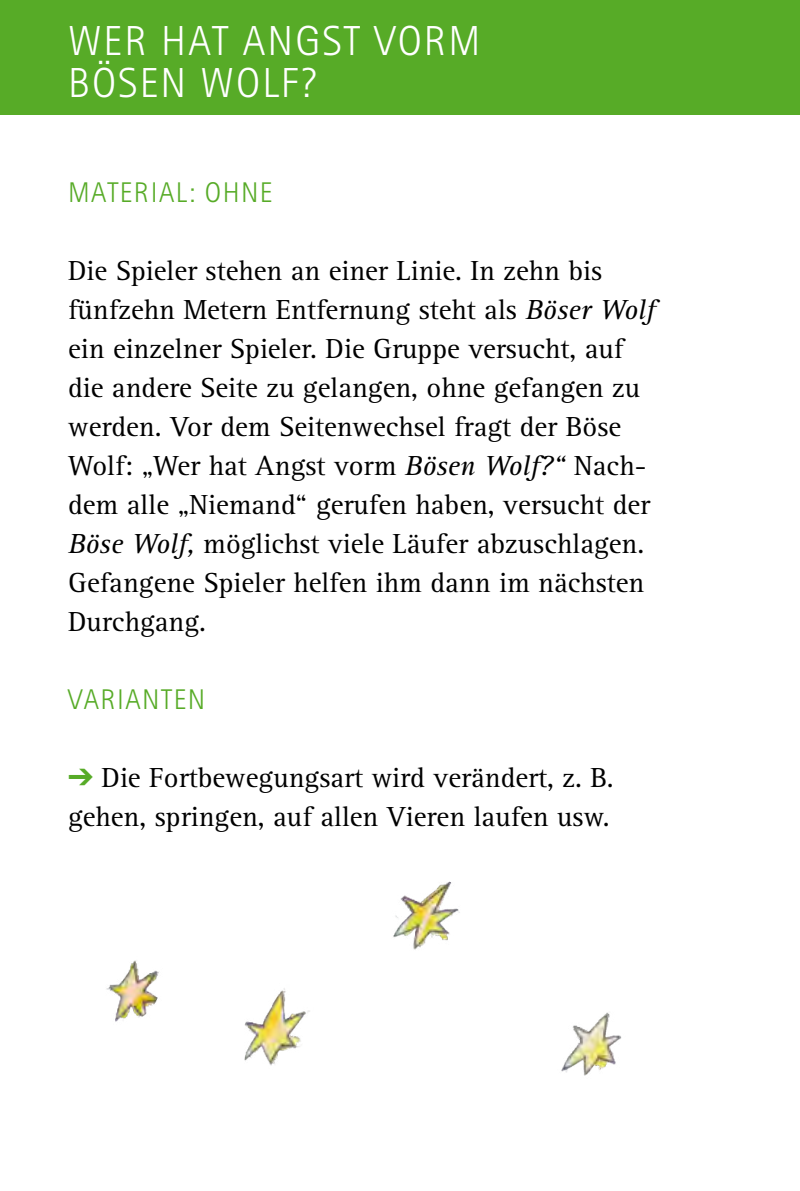
<style>
.page{position:relative;width:800px;height:1191px;background:#fff}
.page>*{position:absolute;margin:0;border:0;box-sizing:border-box;transform-origin:0 0}
.H1{font:300 42px/42px "Rotis Sans Serif Std";letter-spacing:.05em;color:#fff}
.Copy{font:28.5px/39px "Rotis Serif Std";color:#000}
.Pfeil_Anstrich_green{font:28.5px/39px "Rotis Serif Std";color:#000}
.H2_green{font:300 28.5px "Rotis Sans Serif Std";letter-spacing:.05em;color:#57ab27}
.s1{font-style:italic}
.s2{color:#57ab27}
</style>
<div class="page">
<div style="left:0;top:0;width:799px;height:115px;background:#57ab27"></div>
<img style="left:244px;top:988px;width:66px;height:78px">
<img style="left:561px;top:1012px;width:61px;height:64px">
<img style="left:106px;top:960px;width:53px;height:62px">
<img style="left:393px;top:881px;width:67px;height:69px">
<h2 class="H1" style="left:68px;top:20px;width:414px">WER HAT ANGST VORM<br>BÖSEN WOLF?</h2>
<h3 class="H2_green" style="left:68px;top:176px;width:206px">MATERIAL: OHNE</h3>
<p class="Copy" style="left:68px;top:252px;width:588px">Die Spieler stehen an einer Linie. In zehn bis fünfzehn Metern Entfernung steht als <span class="s1">Böser Wolf </span>ein einzelner Spieler. Die Gruppe versucht, auf die andere Seite zu gelangen, ohne gefangen zu werden. Vor dem Seitenwechsel fragt der Böse Wolf: „Wer hat Angst vorm <span class="s1">Bösen Wolf?“</span> Nach&shy;dem alle „Niemand“ gerufen haben, versucht der <span class="s1">Böse Wolf,</span> möglichst viele Läufer abzuschlagen.<br>Gefangene Spieler helfen ihm dann im nächsten Durchgang.</p>
<h3 class="H2_green" style="left:68px;top:683px;width:138px">VARIANTEN</h3>
<p class="Pfeil_Anstrich_green" style="left:68px;top:759px;width:547px"><span class="s2">➔</span> Die Fortbewegungsart wird verändert, z. B. gehen, springen, auf allen Vieren laufen usw.</p>
</div>
